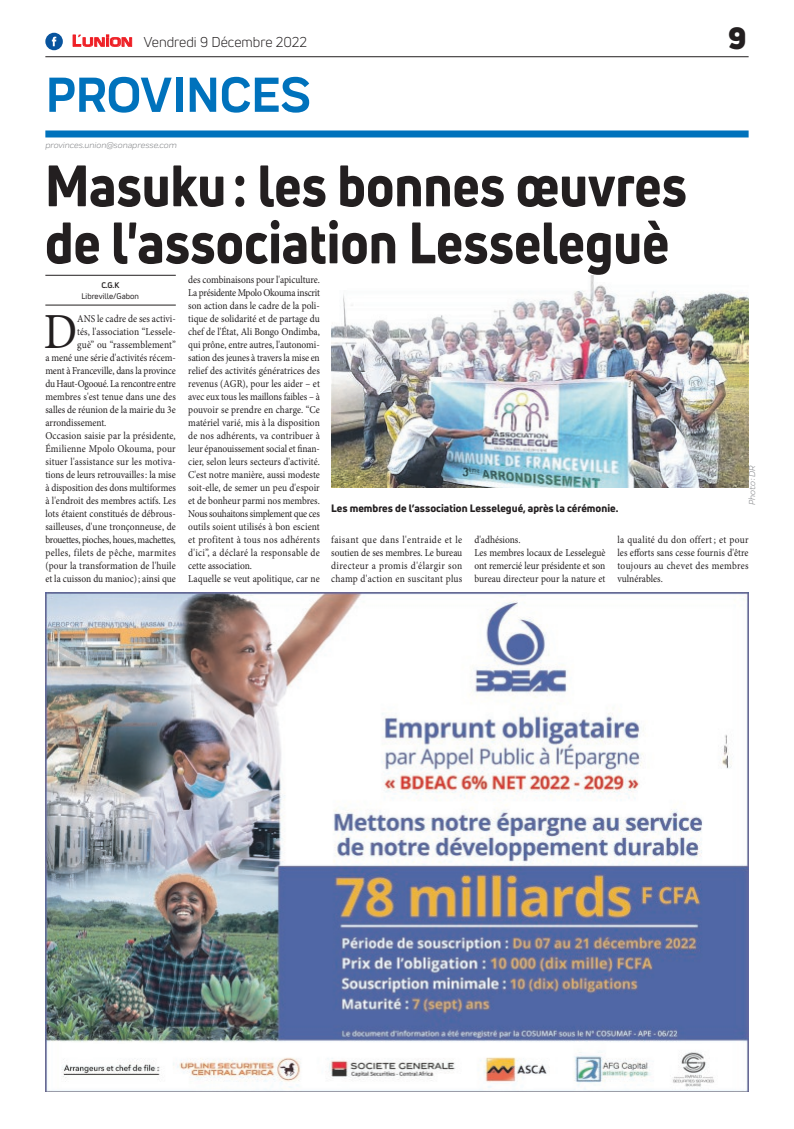
<style>
.page{position:relative;width:794px;height:1129px;background:#fff}
.page>*{position:absolute;margin:0;border:0;box-sizing:border-box;transform-origin:0 0}
.t1{font:800 57px/57px "Uni Neue";color:#231f20;scale:.9 1}
.t2{font:700 51px "Praktika";color:#0072bc}
.t3{font:50.5px "Minion Pro";color:#231f20;scale:.9 1}
.t4{font:900 30px "Uni Neue";color:#231f20}
.t5{font:14px "Uni Neue";color:#231f20}
.t6{font:10.5px/13px "Minion Pro";color:#231f20;scale:.9 1}
.t7{font:10.5px "Minion Pro";letter-spacing:.02em;color:#231f20;scale:.9 1}
.t8{font:800 10.5px "Uni Neue";color:#231f20}
.t9{font:10.5px "Minion Pro";letter-spacing:-.025em;color:#231f20;scale:.9 1}
.t10{font:10.5px "Minion Pro";letter-spacing:-.03em;color:#231f20;scale:.9 1}
.t11{font:10.5px "Minion Pro";letter-spacing:.035em;color:#231f20;scale:.9 1}
.t12{font:italic 9px "Praktika";color:#818386}
.t13{font:8px "Uni Neue";color:#231f20}
.t14{font:700 8px "Uni Neue";color:#231f20}
.s1{font-family:"Eurostile";font-weight:600;font-size:15px;color:#ee1d23}
.s2{font-family:"Eurostile";font-weight:600;font-size:11.4px;color:#ee1d23}
</style>
<div class="page">
<div style="left:45px;top:130px;width:703px;height:7px;background:#0072bc"></div>
<hr style="left:45px;top:56px;width:703px;height:1px;background:#231f20">
<svg style="left:72px;top:34px;width:60px;height:13px"></svg>
<div style="left:45px;top:33px;width:18px;height:17px;background:#08549e;border-radius:50%"></div>
<svg style="left:52px;top:37px;width:4px;height:9px"></svg>
<img style="left:45px;top:592px;width:703px;height:499px">
<hr style="left:45px;top:304px;width:131px;height:1px;background:#231f20">
<hr style="left:45px;top:275px;width:131px;height:1px;background:#231f20">
<img style="left:331px;top:275px;width:417px;height:213px">
<h3 class="t5" style="left:72px;top:33px;width:237px"><span class="s1">L</span><span class="s2">UNION</span> Vendredi 9 Décembre 2022</h3>
<h2 class="t2" style="left:46px;top:54px;width:266px">PROVINCES</h2>
<p class="t12" style="left:45px;top:139px;width:133px">provinces.union@sonapresse.com</p>
<h3 class="t4" style="left:728px;top:17px;width:20px">9</h3>
<h1 class="t1" style="left:45px;top:156px;width:715px">Masuku: les bonnes œuvres de l'association Lesseleguè</h1>
<p class="t14" style="left:101px;top:280px;width:19px">C.G.K</p>
<p class="t13" style="left:82px;top:291px;width:59px">Libreville/Gabon</p>
<p class="t6" style="left:188px;top:273px;width:148px">des combinaisons pour l'apiculture.<br>La présidente Mpolo Okouma inscrit son action dans le cadre de la poli&shy;tique de solidarité et de partage du chef de l'État, Ali Bongo Ondimba, qui prône, entre autres, l'autonomi&shy;sation des jeunes à travers la mise en relief des activités génératrices des revenus (AGR), pour les aider – et avec eux tous les maillons faibles – à pouvoir se prendre en charge. “Ce matériel varié, mis à la disposition de nos adhérents, va contribuer à leur épanouissement social et finan&shy;cier, selon leurs secteurs d'activité.<br>C'est notre manière, aussi modeste soit-elle, de semer un peu d'espoir et de bonheur parmi nos membres.<br>Nous souhaitons simplement que ces outils soient utilisés à bon escient et profitent à tous nos adhérents d'ici”, a déclaré la responsable de cette association.<br>Laquelle se veut apolitique, car ne</p>
<h3 class="t3" style="left:44px;top:298px;width:39px">D</h3>
<p class="t6" style="left:77px;top:312px;width:111px">ANS le cadre de ses activi-</p>
<p class="t6" style="left:77px;top:325px;width:111px">tés, l'association “Lessele-</p>
<p class="t6" style="left:77px;top:338px;width:111px">guè” ou “rassemblement”</p>
<p class="t6" style="left:45px;top:351px;width:146px">a mené une série d'activités récem-</p>
<p class="t6" style="left:45px;top:364px;width:146px">ment à Franceville, dans la province</p>
<p class="t10" style="left:45px;top:377px;width:146px">du Haut-Ogooué. La rencontre entre</p>
<p class="t6" style="left:45px;top:390px;width:146px">membres s'est tenue dans une des</p>
<p class="t6" style="left:45px;top:403px;width:146px">salles de réunion de la mairie du 3e</p>
<p class="t6" style="left:45px;top:416px;width:69px">arrondissement.</p>
<p class="t6" style="left:45px;top:429px;width:146px">Occasion saisie par la présidente,</p>
<p class="t7" style="left:45px;top:442px;width:146px">Émilienne Mpolo Okouma, pour</p>
<p class="t7" style="left:45px;top:455px;width:146px">situer l'assistance sur les motiva-</p>
<p class="t6" style="left:45px;top:468px;width:146px">tions de leurs retrouvailles: la mise</p>
<p class="t6" style="left:45px;top:481px;width:146px">à disposition des dons multiformes</p>
<p class="t6" style="left:45px;top:494px;width:146px">à l'endroit des membres actifs. Les</p>
<p class="t6" style="left:45px;top:507px;width:146px">lots étaient constitués de débrous-</p>
<p class="t6" style="left:45px;top:520px;width:146px">sailleuses, d'une tronçonneuse, de</p>
<p class="t9" style="left:45px;top:533px;width:146px">brouettes, pioches, houes, machettes,</p>
<p class="t11" style="left:45px;top:546px;width:146px">pelles, filets de pêche, marmites</p>
<p class="t6" style="left:45px;top:559px;width:146px">(pour la transformation de l'huile</p>
<p class="t6" style="left:45px;top:572px;width:146px">et la cuisson du manioc); ainsi que</p>
<p class="t12" style="left:746px;top:505px;width:41px;rotate:-90deg">Photo : DR</p>
<p class="t8" style="left:331px;top:501px;width:289px">Les membres de l’association Lesselegué, après la cérémonie.</p>
<p class="t6" style="left:331px;top:533px;width:147px;text-align:justify">faisant que dans l'entraide et le soutien de ses membres. Le bureau directeur a promis d'élargir son champ d'action en suscitant plus</p>
<p class="t6" style="left:474px;top:533px;width:147px">d'adhésions.<br>Les membres locaux de Lesseleguè ont remercié leur présidente et son bureau directeur pour la nature et</p>
<p class="t6" style="left:617px;top:533px;width:147px;text-align:justify">la qualité du don offert ; et pour les efforts sans cesse fournis d'être toujours au chevet des membres vulnérables.</p>
</div>
